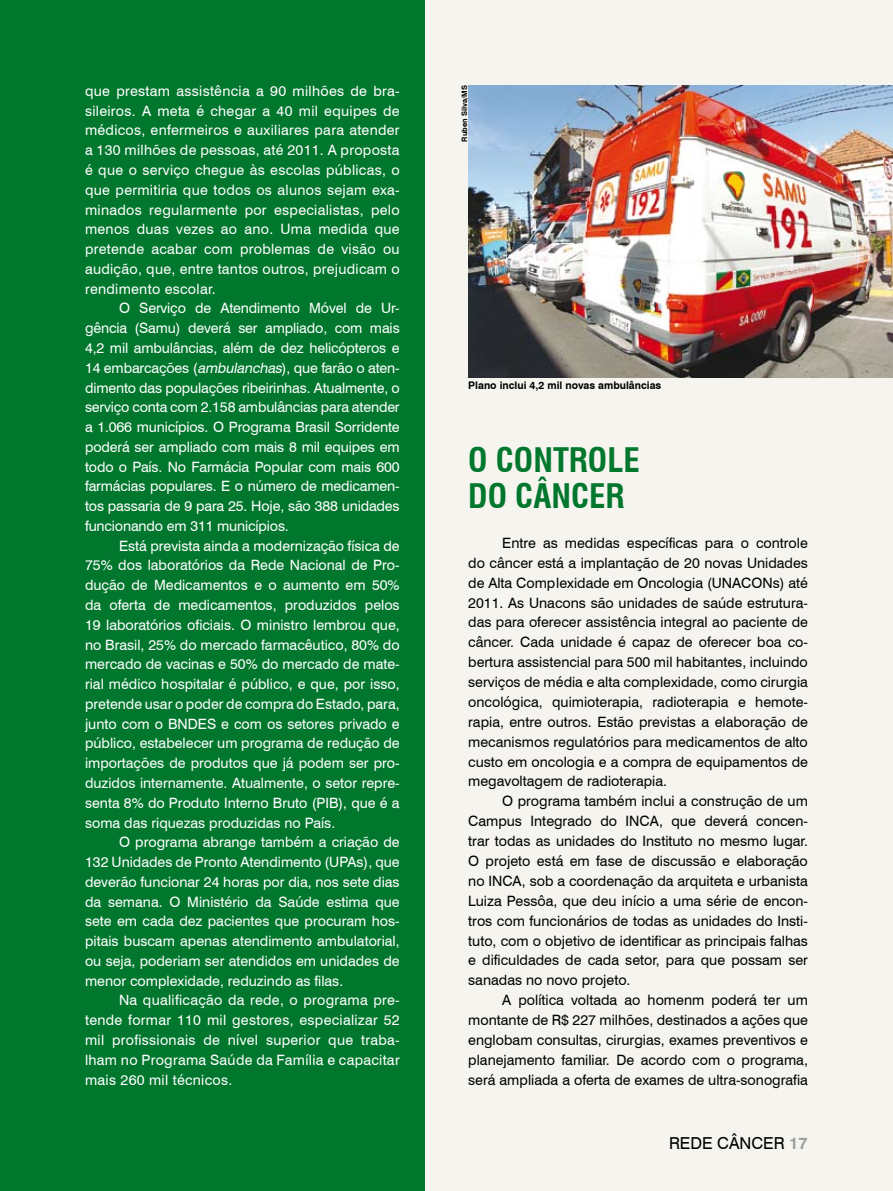
<style>
.page{position:relative;width:893px;height:1191px;background:#f6f4ee}
.page>*{position:absolute;margin:0;border:0;box-sizing:border-box;transform-origin:0 0}
.t1{font:700 condensed 33px/36.3px "Swiss 721 BT";color:#00772d}
.t2{font:16.5px "Swiss 721 BT";color:#000}
.t3{font:700 16.5px "Swiss 721 BT";color:#9c9d9f}
.t4{font:14.25px/19.8px "Swiss 721 BT";color:#fff;text-align:justify}
.t5{font:14.25px/20px "Swiss 721 BT";color:#000;text-align:justify}
.t6{font:700 10.5px "Swiss 721 BT";color:#000}
.t7{font:700 7.5px "Swiss 721 BT";color:#000}
.s1{font-style:italic}
</style>
<div class="page">
<div style="left:0;top:0;width:425px;height:1191px;background:#00772d"></div>
<img style="left:468px;top:85px;width:425px;height:293px">
<p class="t4" style="left:85px;top:81px;width:316px">que prestam assistência a 90 milhões de bra&shy;sileiros. A meta é chegar a 40 mil equipes de médicos, enfermeiros e auxiliares para atender a 130 milhões de pessoas, até 2011. A proposta é que o serviço chegue às escolas públicas, o que permitiria que todos os alunos sejam exa&shy;minados regularmente por especialistas, pelo menos duas vezes ao ano. Uma medida que pretende acabar com problemas de visão ou audição, que, entre tantos outros, prejudicam o rendimento escolar.</p>
<p class="t4" style="left:85px;top:298px;width:316px;text-indent:34px">O Serviço de Atendimento Móvel de Ur&shy;gência (Samu) deverá ser ampliado, com mais 4,2 mil ambulâncias, além de dez helicópteros e 14 embarcações (<span class="s1">ambulanchas</span>), que farão o aten&shy;dimento das populações ribeirinhas. Atualmente, o serviço conta com 2.158 ambulâncias para atender a 1.066 municípios. O Programa Brasil Sorridente poderá ser ampliado com mais 8 mil equipes em todo o País. No Farmácia Popular com mais 600 farmácias populares. E o número de medicamen&shy;tos passaria de 9 para 25. Hoje, são 388 unidades funcionando em 311 municípios.</p>
<p class="t4" style="left:85px;top:535px;width:316px;text-indent:34px">Está prevista ainda a modernização física de 75% dos laboratórios da Rede Nacional de Pro&shy;dução de Medicamentos e o aumento em 50% da oferta de medicamentos, produzidos pelos 19 laboratórios oficiais. O ministro lembrou que, no Brasil, 25% do mercado farmacêutico, 80% do mercado de vacinas e 50% do mercado de mate&shy;rial médico hospitalar é público, e que, por isso, pretende usar o poder de compra do Estado, para, junto com o BNDES e com os setores privado e público, estabelecer um programa de redução de importações de produtos que já podem ser pro&shy;duzidos internamente. Atualmente, o setor repre&shy;senta 8% do Produto Interno Bruto (PIB), que é a soma das riquezas produzidas no País.</p>
<p class="t4" style="left:85px;top:832px;width:316px;text-indent:34px">O programa abrange também a criação de 132 Unidades de Pronto Atendimento (UPAs), que deverão funcionar 24 horas por dia, nos sete dias da semana. O Ministério da Saúde estima que sete em cada dez pacientes que procuram hos&shy;pitais buscam apenas atendimento ambulatorial, ou seja, poderiam ser atendidos em unidades de menor complexidade, reduzindo as filas.</p>
<p class="t4" style="left:85px;top:990px;width:316px;text-indent:34px">Na qualificação da rede, o programa pre&shy;tende formar 110 mil gestores, especializar 52 mil profissionais de nível superior que traba&shy;lham no Programa Saúde da Família e capacitar mais 260 mil técnicos.</p>
<p class="t7" style="left:460px;top:142px;width:57px;rotate:-90deg">Ruben Silva/MS</p>
<p class="t6" style="left:468px;top:379px;width:195px">Plano inclui 4,2 mil novas ambulâncias</p>
<h1 class="t1" style="left:468px;top:441px;width:173px">O CONTROLE<br>DO CÂNCER</h1>
<p class="t5" style="left:468px;top:532px;width:341px;text-indent:34px">Entre as medidas específicas para o controle do câncer está a implantação de 20 novas Unidades de Alta Complexidade em Oncologia (UNACONs) até 2011. As Unacons são unidades de saúde estrutura&shy;das para oferecer assistência integral ao paciente de câncer. Cada unidade é capaz de oferecer boa co&shy;bertura assistencial para 500 mil habitantes, incluindo serviços de média e alta complexidade, como cirurgia oncológica, quimioterapia, radioterapia e hemote&shy;rapia, entre outros. Estão previstas a elaboração de mecanismos regulatórios para medicamentos de alto custo em oncologia e a compra de equipamentos de megavoltagem de radioterapia.</p>
<p class="t5" style="left:468px;top:791px;width:341px;text-indent:34px">O programa também inclui a construção de um Campus Integrado do INCA, que deverá concen&shy;trar todas as unidades do Instituto no mesmo lugar.<br>O projeto está em fase de discussão e elaboração no INCA, sob a coordenação da arquiteta e urbanista Luiza Pessôa, que deu início a uma série de encon&shy;tros com funcionários de todas as unidades do Insti&shy;tuto, com o objetivo de identificar as principais falhas e dificuldades de cada setor, para que possam ser sanadas no novo projeto.</p>
<p class="t5" style="left:468px;top:990px;width:341px;text-indent:34px">A política voltada ao homenm poderá ter um montante de R$ 227 milhões, destinados a ações que englobam consultas, cirurgias, exames preventivos e planejamento familiar. De acordo com o programa, será ampliada a oferta de exames de ultra-sonografia</p>
<p class="t2" style="left:669px;top:1133px;width:23px">Rede</p>
<p class="t2" style="left:717px;top:1133px;width:35px">câncer</p>
<p class="t3" style="left:789px;top:1133px;width:20px">17</p>
</div>
